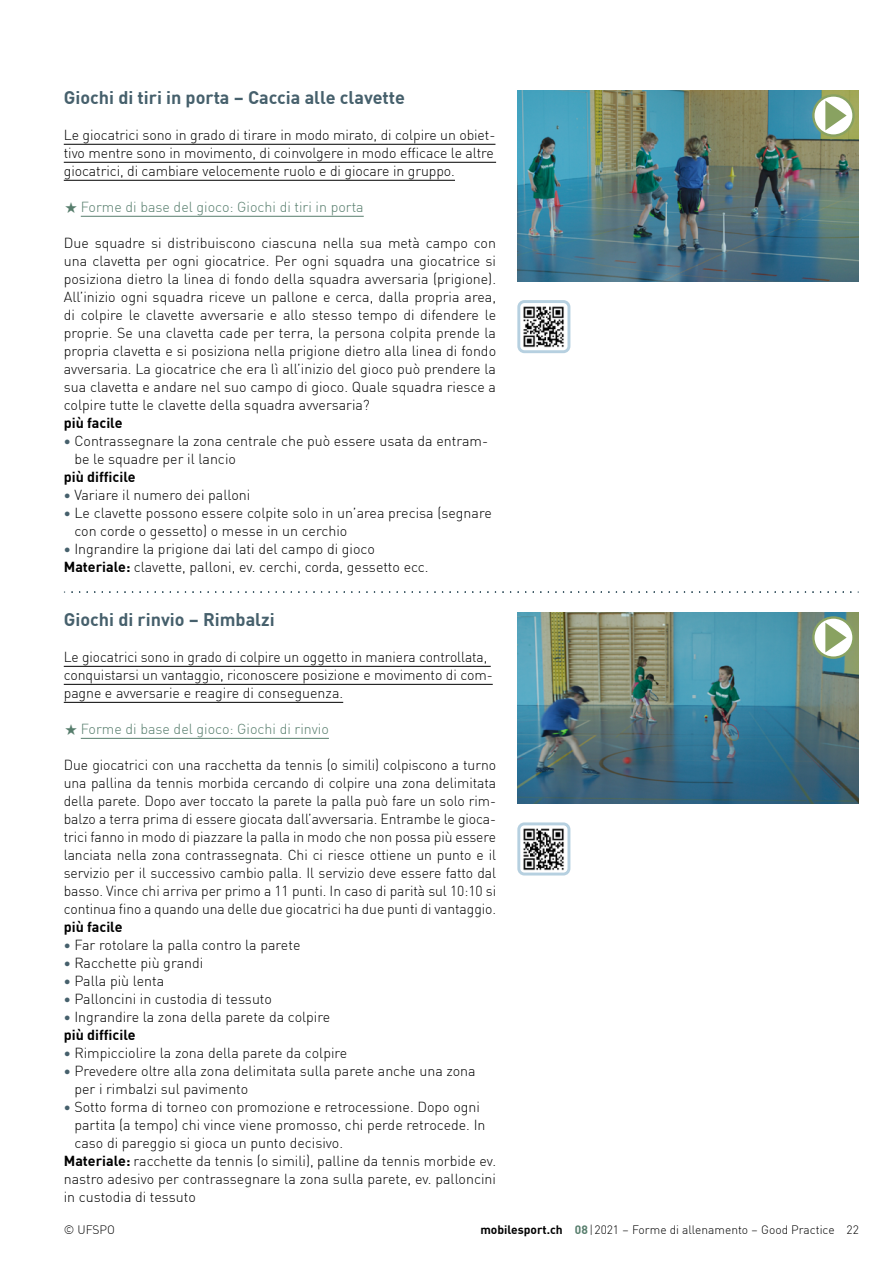
<style>
.page{position:relative;width:893px;height:1263px;background:#fff}
.page>*{position:absolute;margin:0;border:0;box-sizing:border-box;transform-origin:0 0}
.h_Untertitel{font:700 18px "DINOT";color:#46606c}
.p_Fliesstext{font:300 14.25px/18px "DINOT";color:#000}
.h_h5{font:300 14.25px/18px "DINOT";letter-spacing:-.005em;color:#000;text-align:justify}
.t1{font:300 14.25px "DINOT";color:#567d6c}
.h3_Untertitel{font:700 14.25px "DINOT";color:#000}
.t2{font:300 12px "DINOT";color:#000}
.s1{font-weight:700;color:#46606c}
.s2{font-weight:700}
.s3{font-weight:700;color:#567d6c}
</style>
<div class="page">
<img style="left:517px;top:612px;width:342px;height:191px">
<img style="left:517px;top:90px;width:342px;height:191px">
<hr style="left:64px;top:144px;width:431px;height:1px;background:#000">
<hr style="left:64px;top:162px;width:432px;height:1px;background:#000">
<hr style="left:64px;top:180px;width:391px;height:1px;background:#000">
<hr style="left:81px;top:216px;width:283px;height:1px;background:#567d6c">
<hr style="left:64px;top:666px;width:427px;height:1px;background:#000">
<hr style="left:64px;top:684px;width:429px;height:1px;background:#000">
<hr style="left:64px;top:702px;width:279px;height:1px;background:#000">
<hr style="left:81px;top:738px;width:248px;height:1px;background:#567d6c">
<svg style="left:72px;top:591px;width:787px;height:2px"></svg>
<svg style="left:813px;top:95px;width:40px;height:41px"></svg>
<div style="left:812px;top:94px;width:43px;height:43px;border:2px solid #89a261;border-radius:50%"></div>
<svg style="left:825px;top:101px;width:22px;height:29px"></svg>
<svg style="left:813px;top:617px;width:40px;height:41px"></svg>
<div style="left:812px;top:616px;width:43px;height:43px;border:2px solid #89a261;border-radius:50%"></div>
<svg style="left:825px;top:623px;width:22px;height:29px"></svg>
<img style="left:523px;top:306px;width:41px;height:42px">
<div style="left:517px;top:300px;width:53px;height:53px;border:3px solid #b6d0e0;border-radius:6px"></div>
<img style="left:523px;top:828px;width:41px;height:42px">
<div style="left:517px;top:822px;width:53px;height:53px;border:3px solid #b6d0e0;border-radius:6px"></div>
<h2 class="h_Untertitel" style="left:64px;top:83px;width:343px">Giochi di tiri in porta – Caccia alle clavette</h2>
<p class="h_h5" style="left:64px;top:124px;width:433px">Le giocatrici sono in grado di tirare in modo mirato, di colpire un obiet&shy;tivo mentre sono in movimento, di coinvolgere in modo efficace le altre giocatrici, di cambiare velocemente ruolo e di giocare in gruppo.</p>
<p class="t1" style="left:81px;top:196px;width:284px">Forme di base del gioco: Giochi di tiri in porta</p>
<p class="p_Fliesstext" style="left:64px;top:232px;width:434px;text-align:justify">Due squadre si distribuiscono ciascuna nella sua metà campo con una clavetta per ogni giocatrice. Per ogni squadra una giocatrice si posiziona dietro la linea di fondo della squadra avversaria (prigione).<br>Allʼinizio ogni squadra riceve un pallone e cerca, dalla propria area, di colpire le clavette avversarie e allo stesso tempo di difendere le proprie. Se una clavetta cade per terra, la persona colpita prende la propria clavetta e si posiziona nella prigione dietro alla linea di fondo avversaria. La giocatrice che era lì allʼinizio del gioco può prendere la sua clavetta e andare nel suo campo di gioco. Quale squadra riesce a colpire tutte le clavette della squadra avversaria?</p>
<h3 class="h3_Untertitel" style="left:64px;top:411px;width:60px">più facile</h3>
<p class="p_Fliesstext" style="left:74px;top:430px;width:415px;text-indent:-11px"><span class="s1">•</span> Contrassegnare la zona centrale che può essere usata da entram&shy;be le squadre per il lancio</p>
<h3 class="h3_Untertitel" style="left:64px;top:465px;width:73px">più difficile</h3>
<p class="p_Fliesstext" style="left:64px;top:484px;width:188px"><span class="s1">•</span> Variare il numero dei palloni</p>
<p class="p_Fliesstext" style="left:74px;top:502px;width:419px;text-indent:-11px"><span class="s1">•</span> Le clavette possono essere colpite solo in unʼarea precisa (segnare con corde o gessetto) o messe in un cerchio</p>
<p class="p_Fliesstext" style="left:64px;top:538px;width:313px"><span class="s1">•</span> Ingrandire la prigione dai lati del campo di gioco</p>
<p class="p_Fliesstext" style="left:64px;top:556px;width:366px"><span class="s2">Materiale:</span> clavette, palloni, ev. cerchi, corda, gessetto ecc.</p>
<h2 class="h_Untertitel" style="left:64px;top:605px;width:212px">Giochi di rinvio – Rimbalzi</h2>
<p class="h_h5" style="left:64px;top:646px;width:430px;text-align:left">Le giocatrici sono in grado di colpire un oggetto in maniera controllata, conquistarsi un vantaggio, riconoscere posizione e movimento di com&shy;pagne e avversarie e reagire di conseguenza.</p>
<p class="t1" style="left:81px;top:718px;width:250px">Forme di base del gioco: Giochi di rinvio</p>
<p class="p_Fliesstext" style="left:64px;top:754px;width:434px;text-align:justify">Due giocatrici con una racchetta da tennis (o simili) colpiscono a turno una pallina da tennis morbida cercando di colpire una zona delimitata della parete. Dopo aver toccato la parete la palla può fare un solo rim&shy;balzo a terra prima di essere giocata dall’avversaria. Entrambe le gioca&shy;trici fanno in modo di piazzare la palla in modo che non possa più essere lanciata nella zona contrassegnata. Chi ci riesce ottiene un punto e il servizio per il successivo cambio palla. Il servizio deve essere fatto dal basso. Vince chi arriva per primo a 11 punti. In caso di parità sul 10:10 si continua fino a quando una delle due giocatrici ha due punti di vantaggio.</p>
<h3 class="h3_Untertitel" style="left:64px;top:915px;width:60px">più facile</h3>
<p class="p_Fliesstext" style="left:64px;top:934px;width:238px"><span class="s1">•</span> Far rotolare la palla contro la parete</p>
<p class="p_Fliesstext" style="left:64px;top:952px;width:141px"><span class="s1">•</span> Racchette più grandi</p>
<p class="p_Fliesstext" style="left:64px;top:970px;width:102px"><span class="s1">•</span> Palla più lenta</p>
<p class="p_Fliesstext" style="left:64px;top:988px;width:210px"><span class="s1">•</span> Palloncini in custodia di tessuto</p>
<p class="p_Fliesstext" style="left:64px;top:1006px;width:268px"><span class="s1">•</span> Ingrandire la zona della parete da colpire</p>
<h3 class="h3_Untertitel" style="left:64px;top:1023px;width:73px">più difficile</h3>
<p class="p_Fliesstext" style="left:64px;top:1042px;width:285px"><span class="s1">•</span> Rimpicciolire la zona della parete da colpire</p>
<p class="p_Fliesstext" style="left:74px;top:1060px;width:403px;text-indent:-11px"><span class="s1">•</span> Prevedere oltre alla zona delimitata sulla parete anche una zona per i rimbalzi sul pavimento</p>
<p class="p_Fliesstext" style="left:74px;top:1096px;width:413px;text-indent:-11px"><span class="s1">•</span> Sotto forma di torneo con promozione e retrocessione. Dopo ogni partita (a tempo) chi vince viene promosso, chi perde retrocede. In caso di pareggio si gioca un punto decisivo.</p>
<p class="p_Fliesstext" style="left:64px;top:1150px;width:434px;text-align:justify"><span class="s2">Materiale:</span> racchette da tennis (o simili), palline da tennis morbide ev. nastro adesivo per contrassegnare la zona sulla parete, ev. palloncini in custodia di tessuto</p>
<p class="t2" style="left:64px;top:1220px;width:53px">© UFSPO</p>
<p class="t2" style="left:480px;top:1220px;width:380px"><span class="s2">mobilesport.ch</span> <span class="s3">08</span>|2021 – Forme di allenamento – Good Practice 22</p>
</div>
